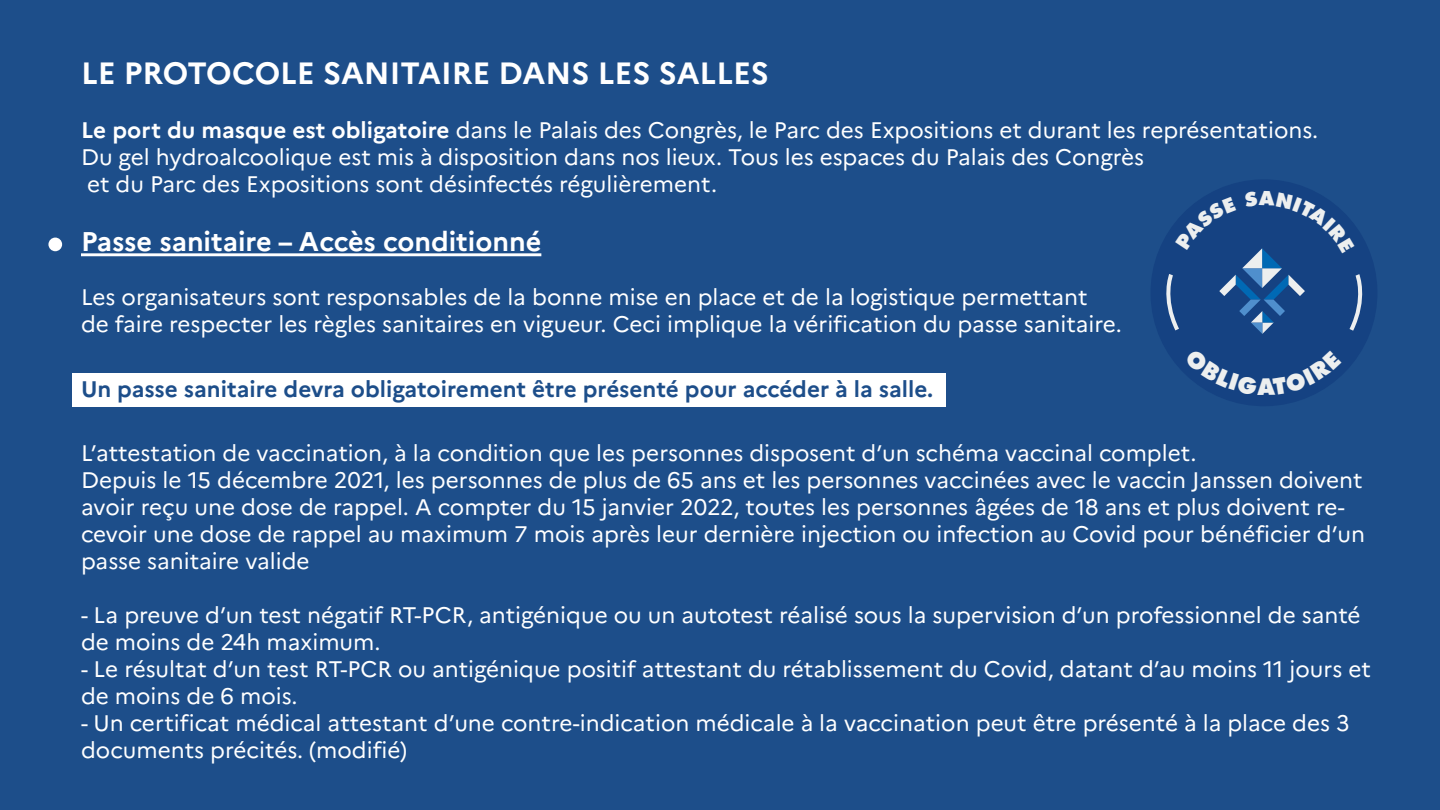
<style>
.page{position:relative;width:1440px;height:810px;background:#1d4e8a}
.page>*{position:absolute;margin:0;border:0;box-sizing:border-box;transform-origin:0 0}
.t1{font:700 30.75px "Marianne";color:#fff}
.t2{font:700 27px "Marianne";color:#fff}
.t3{font:22.5px/27px "Marianne";color:#fff}
.t4{font:700 22.5px "Marianne";color:#1d4e8a}
.s1{font-weight:700}
</style>
<div class="page">
<div style="left:72px;top:373px;width:874px;height:34px;background:#fff"></div>
<hr style="left:81px;top:253px;width:460px;height:3px;background:#fff">
<svg style="left:1151px;top:180px;width:226px;height:226px"></svg>
<div style="left:48px;top:238px;width:14px;height:13px;background:#fff;border-radius:50%"></div>
<svg style="left:1153px;top:191px;width:214px;height:144px"></svg>
<svg style="left:1184px;top:348px;width:158px;height:47px"></svg>
<h1 class="t1" style="left:81px;top:54px;width:690px">LE PROTOCOLE SANITAIRE DANS LES SALLES</h1>
<p class="t3" style="left:81px;top:116px;width:1239px"><span class="s1">Le port du masque est obligatoire</span> dans le Palais des Congrès, le Parc des Expositions et durant les représentations.<br>Du gel hydroalcoolique est mis à disposition dans nos lieux. Tous les espaces du Palais des Congrès<br>et du Parc des Expositions sont désinfectés régulièrement.</p>
<p class="t2" style="left:81px;top:225px;width:462px">Passe sanitaire – Accès conditionné</p>
<p class="t3" style="left:81px;top:284px;width:1042px">Les organisateurs sont responsables de la bonne mise en place et de la logistique permettant<br>de faire respecter les règles sanitaires en vigueur. Ceci implique la vérification du passe sanitaire.</p>
<p class="t4" style="left:81px;top:375px;width:854px">Un passe sanitaire devra obligatoirement être présenté pour accéder à la salle.</p>
<p class="t3" style="left:81px;top:440px;width:1286px">L’attestation de vaccination, à la condition que les personnes disposent d’un schéma vaccinal complet.<br>Depuis le 15 décembre 2021, les personnes de plus de 65 ans et les personnes vaccinées avec le vaccin Janssen doivent avoir reçu une dose de rappel. A compter du 15 janvier 2022, toutes les personnes âgées de 18 ans et plus doivent re&shy;cevoir une dose de rappel au maximum 7 mois après leur dernière injection ou infection au Covid pour bénéficier d’un passe sanitaire valide</p>
<p class="t3" style="left:81px;top:602px;width:1281px">- La preuve d’un test négatif RT-PCR, antigénique ou un autotest réalisé sous la supervision d’un professionnel de santé de moins de 24h maximum.</p>
<p class="t3" style="left:81px;top:656px;width:1292px">- Le résultat d’un test RT-PCR ou antigénique positif attestant du rétablissement du Covid, datant d’au moins 11 jours et de moins de 6 mois.</p>
<p class="t3" style="left:81px;top:710px;width:1270px">- Un certificat médical attestant d’une contre-indication médicale à la vaccination peut être présenté à la place des 3 documents précités. (modifié)</p>
</div>
